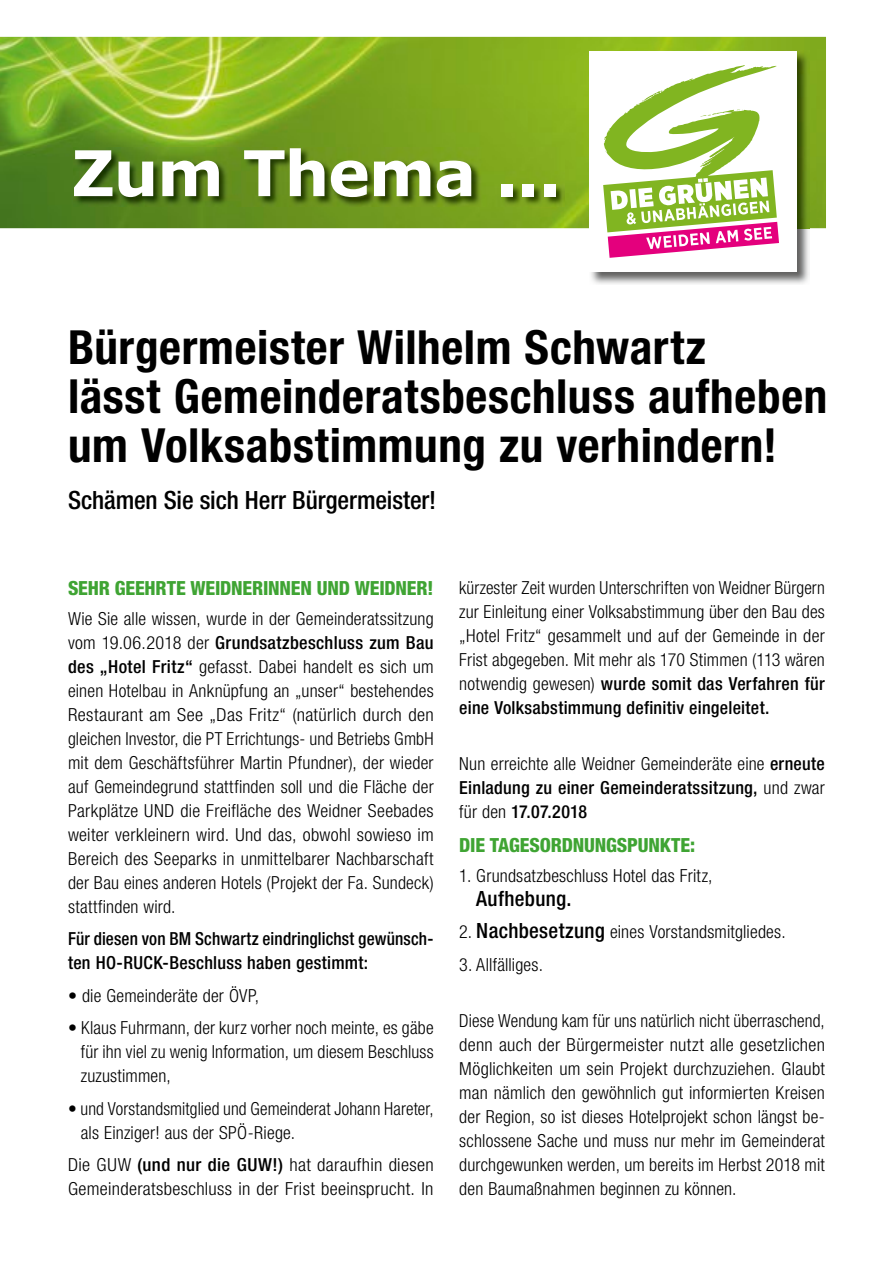
<style>
.page{position:relative;width:893px;height:1263px;background:#fff}
.page>*{position:absolute;margin:0;border:0;box-sizing:border-box;transform-origin:0 0}
.t1{font:700 63px "Verdana";letter-spacing:-.02em;color:#fff}
.t2{font:700 condensed 47.1px/48.8px "Helvetica Neue LT Pro";letter-spacing:.015em;color:#000}
.t3{font:500 condensed 25.2px "Helvetica Neue LT Pro";letter-spacing:-.005em;color:#000}
.t4{font:500 condensed 21px "Helvetica Neue LT Pro";letter-spacing:.015em;color:#000}
.t5{font:800 condensed 19.5px "Helvetica Neue LT Pro";letter-spacing:-.01em;color:#3fa433}
.t6{font:300 condensed 18px/24px "Helvetica Neue LT Pro";letter-spacing:.01em;color:#000;text-align:justify}
.t7{font:500 condensed 18px/24px "Helvetica Neue LT Pro";letter-spacing:.015em;color:#000;text-align:justify}
.t8{font:300 condensed 18px/24px "Helvetica Neue LT Pro";letter-spacing:.01em;color:#000;scale:1.04 1}
.t9{font:500 condensed 18px/24px "Helvetica Neue LT Pro";letter-spacing:.015em;color:#000;scale:.96 1}
.s1{font-weight:500}
.s2{font-weight:300}
.s3{font-weight:500;font-size:21px}
</style>
<div class="page">
<img style="left:0;top:37px;width:826px;height:191px">
<img style="left:589px;top:50px;width:220px;height:234px">
<div style="left:590px;top:51px;width:207px;height:221px;background:#fff"></div>
<svg style="left:603px;top:65px;width:176px;height:193px"></svg>
<img style="left:74px;top:148px;width:490px;height:58px">
<h1 class="t1" style="left:71px;top:129px;width:491px">Zum Thema ...</h1>
<h2 class="t2" style="left:68px;top:323px;width:761px">Bürgermeister Wilhelm Schwartz<br>lässt Gemeinderatsbeschluss aufheben um Volksabstimmung zu verhindern!</h2>
<h3 class="t3" style="left:68px;top:485px;width:370px">Schämen Sie sich Herr Bürgermeister!</h3>
<p class="t5" style="left:68px;top:576px;width:367px">SEHR GEEHRTE WEIDNERINNEN UND WEIDNER!</p>
<p class="t6" style="left:68px;top:606px;width:367px">Wie Sie alle wissen, wurde in der Gemeinderatssitzung vom 19.06.2018 der <span class="s1">Grundsatzbeschluss zum Bau des „Hotel Fritz“</span> gefasst. Dabei handelt es sich um einen Hotelbau in Anknüpfung an „unser“ bestehendes Restaurant am See „Das Fritz“ (natürlich durch den gleichen Investor, die PT Errichtungs- und Betriebs GmbH mit dem Geschäftsführer Martin Pfundner), der wieder auf Gemeindegrund stattfinden soll und die Fläche der Parkplätze UND die Freifläche des Weidner Seebades weiter verkleinern wird. Und das, obwohl sowieso im Bereich des Seeparks in unmittelbarer Nachbarschaft der Bau eines anderen Hotels (Projekt der Fa. Sundeck) stattfinden wird.</p>
<p class="t9" style="left:68px;top:927px;width:382px">Für diesen von BM Schwartz eindringlichst gewünsch&shy;ten HO-RUCK-Beschluss haben gestimmt:</p>
<p class="t6" style="left:68px;top:983px;width:193px">• die Gemeinderäte der ÖVP,</p>
<p class="t6" style="left:81px;top:1016px;width:354px;text-indent:-13px">• Klaus Fuhrmann, der kurz vorher noch meinte, es gäbe für ihn viel zu wenig Information, um diesem Beschluss zuzustimmen,</p>
<p class="t6" style="left:81px;top:1096px;width:354px;text-indent:-13px">• und Vorstandsmitglied und Gemeinderat Johann Hareter, als Einziger! aus der SPÖ-Riege.</p>
<p class="t8" style="left:68px;top:1152px;width:353px">Die GUW <span class="s1">(und nur die GUW!)</span> hat daraufhin diesen<br>Gemeinderatsbeschluss in der Frist beeinsprucht. In</p>
<p class="t6" style="left:459px;top:575px;width:367px">kürzester Zeit wurden Unterschriften von Weidner Bürgern zur Einleitung einer Volksabstimmung über den Bau des „Hotel Fritz“ gesammelt und auf der Gemeinde in der Frist abgegeben. Mit mehr als 170 Stimmen (113 wären notwendig gewesen) <span class="s1">wurde somit das Verfahren für eine Volksabstimmung definitiv eingeleitet.</span></p>
<p class="t7" style="left:459px;top:751px;width:367px"><span class="s2">Nun erreichte alle Weidner Gemeinderäte eine</span> erneute Einladung zu einer Gemeinderatssitzung, <span class="s2">und zwar für den</span> 17.07.2018</p>
<p class="t5" style="left:459px;top:833px;width:237px">DIE TAGESORDNUNGSPUNKTE:</p>
<p class="t6" style="left:459px;top:863px;width:255px">1. Grundsatzbeschluss Hotel das Fritz,</p>
<p class="t4" style="left:476px;top:886px;width:97px">Aufhebung.</p>
<p class="t6" style="left:459px;top:920px;width:328px">2. <span class="s3">Nachbesetzung</span> eines Vorstandsmitgliedes.</p>
<p class="t6" style="left:459px;top:952px;width:85px">3. Allfälliges.</p>
<p class="t6" style="left:459px;top:1008px;width:367px">Diese Wendung kam für uns natürlich nicht überraschend, denn auch der Bürgermeister nutzt alle gesetzlichen Möglichkeiten um sein Projekt durchzuziehen. Glaubt man nämlich den gewöhnlich gut informierten Kreisen der Region, so ist dieses Hotelprojekt schon längst be&shy;schlossene Sache und muss nur mehr im Gemeinderat durchgewunken werden, um bereits im Herbst 2018 mit den Baumaßnahmen beginnen zu können.</p>
</div>
